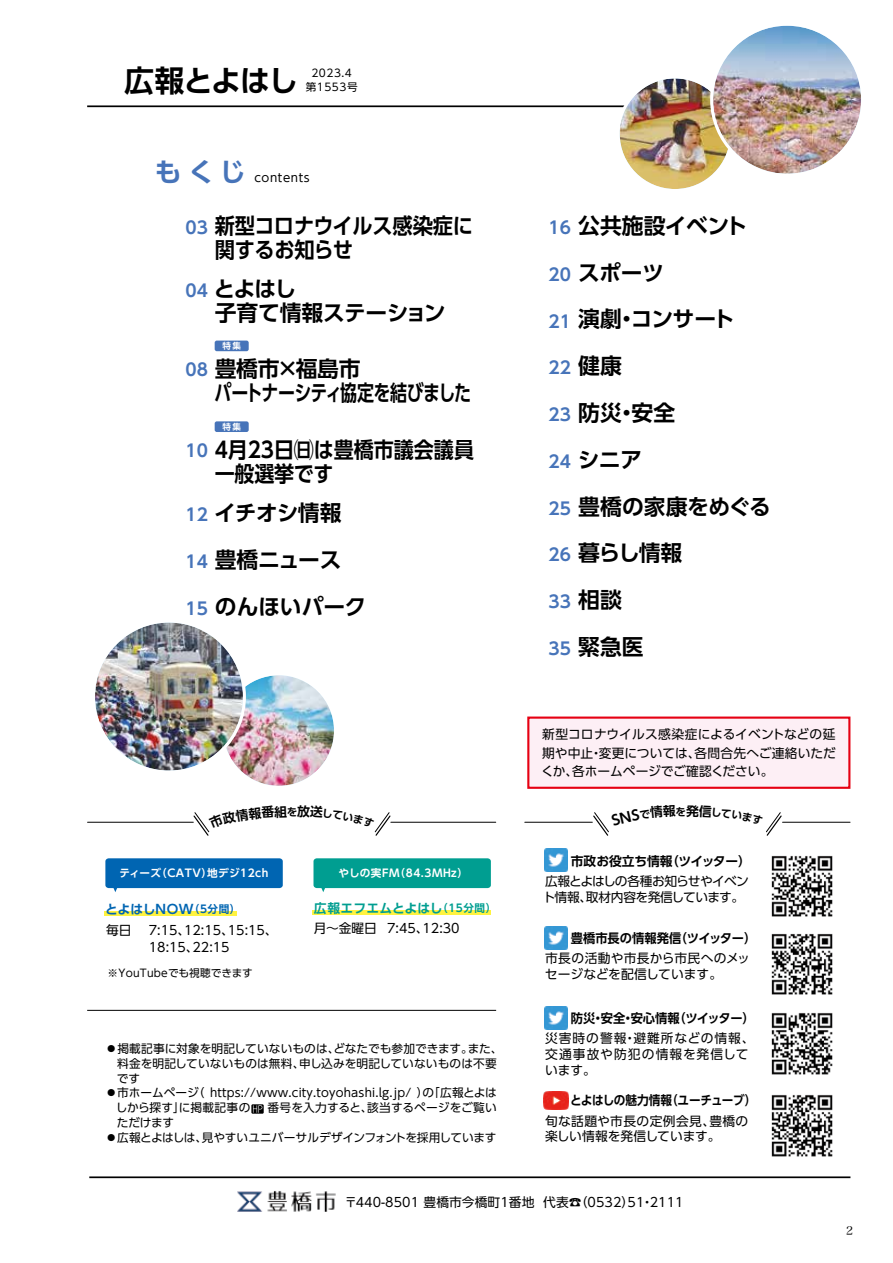
<style>
.page{position:relative;width:893px;height:1263px;background:#fff}
.page>*{position:absolute;margin:0;border:0;box-sizing:border-box;transform-origin:0 0}
.t1{font:700 30px "UD Shin Go Pr 6 N De";letter-spacing:-.04em;color:#000}
.t2{font:700 26.55px "UD Shin Go Pr 6 N De";color:#4774b9}
.t3{font:700 21.75px/46.8px "UD Shin Go Pr 6 N De";letter-spacing:-.015em;color:#000}
.t4{font:700 21.75px/24px "UD Shin Go Pr 6 N De";letter-spacing:-.015em;color:#000;scale:.93 1}
.t5{font:700 21.75px/24px "UD Shin Go Pr 6 N De";letter-spacing:-.015em;color:#000;scale:.92 1}
.t6{font:700 16.95px "UD Shin Go Pr 6 N De";color:#4774b9}
.t7{font:12.75px/15.9px "UD Shin Go Pr 6 N";letter-spacing:.005em;color:#000}
.t8{font:12.75px/15.9px "UD Shin Go Pr 6 N";letter-spacing:.075em;color:#000}
.t9{font:12.75px/15.9px "UD Shin Go Pr 6 N";letter-spacing:-.05em;color:#000}
.t10{font:700 12.75px "UD Shin Go Pr 6 N De";letter-spacing:-.005em;color:#000;scale:.96 1}
.t11{font:700 12.75px "UD Shin Go Pr 6 N De";letter-spacing:-.005em;color:#000;scale:.91 1}
.t12{font:700 12.75px "UD Shin Go Pr 6 N De";letter-spacing:.01em;color:#009e91}
.t13{font:700 12.75px "UD Shin Go Pr 6 N De";letter-spacing:-.005em;color:#000}
.t14{font:700 12.75px "UD Shin Go Pr 6 N De";letter-spacing:.005em;color:#0065b2}
.t15{font:11.7px "UD Shin Go Pr 6 N";letter-spacing:.005em;color:#000}
.t16{font:11.7px/14.9px "UD Shin Go Pr 6 N";letter-spacing:-.015em;color:#000}
.t17{font:11.7px "UD Shin Go Pr 6 N";letter-spacing:.055em;color:#000}
.t18{font:11.7px "Hira Min Pro W3";color:#000}
.t19{font:700 10.65px "UD Shin Go Pr 6 N De";letter-spacing:.05em;color:#fff}
.t20{font:10.65px "UD Shin Go Pr 6 N";letter-spacing:.025em;color:#000}
.t21{font:10.65px/13.8px "UD Shin Go Pr 6 N";letter-spacing:.05em;color:#000;text-align:center}
.t22{font:700 10.65px "UD Shin Go Pr 6 N De";color:#000}
.t23{font:700 8.55px "UD Shin Go Pr 6 N De";color:#fff}
.s1{font-size:16.95px;color:#4774b9}
.s2{font-size:21.75px;color:#000}
.s3{font-size:10.65px}
</style>
<div class="page">
<hr style="left:87px;top:105px;width:572px;height:2px;background:#000">
<div style="left:215px;top:341px;width:34px;height:10px;background:#4774b9;border-radius:2px"></div>
<div style="left:215px;top:421px;width:34px;height:11px;background:#4774b9;border-radius:2px"></div>
<svg style="left:618px;top:77px;width:114px;height:113px"></svg>
<img style="left:620px;top:78px;width:110px;height:111px;border-radius:55px">
<div style="left:617px;top:75px;width:116px;height:117px;border:3px solid #fff;border-radius:50%"></div>
<img style="left:223px;top:675px;width:111px;height:111px;border-radius:55px">
<div style="left:220px;top:672px;width:117px;height:117px;border:3px solid #fff;border-radius:50%"></div>
<svg style="left:712px;top:24px;width:151px;height:151px"></svg>
<img style="left:713px;top:26px;width:148px;height:148px;border-radius:74px">
<div style="left:710px;top:23px;width:154px;height:154px;border:3px solid #fff;border-radius:50%"></div>
<svg style="left:93px;top:621px;width:151px;height:151px"></svg>
<img style="left:95px;top:622px;width:148px;height:148px;border-radius:74px">
<div style="left:92px;top:620px;width:154px;height:153px;border:3px solid #fff;border-radius:50%"></div>
<hr style="left:89px;top:1176px;width:761px;height:2px;background:#000">
<hr style="left:87px;top:1010px;width:409px;height:1px;background:#000">
<div style="left:313px;top:858px;width:178px;height:30px;background:#009e91;border-radius:3px"></div>
<svg style="left:320px;top:888px;width:6px;height:4px"></svg>
<div style="left:312px;top:910px;width:178px;height:5px;background:#fff33f"></div>
<svg style="left:251px;top:1104px;width:13px;height:10px"></svg>
<svg style="left:253px;top:1105px;width:9px;height:8px"></svg>
<div style="left:105px;top:858px;width:178px;height:30px;background:#0065b2;border-radius:3px"></div>
<svg style="left:113px;top:888px;width:5px;height:4px"></svg>
<div style="left:104px;top:911px;width:133px;height:5px;background:#fff33f"></div>
<img style="left:771px;top:1094px;width:62px;height:63px">
<img style="left:544px;top:1092px;width:24px;height:17px">
<img style="left:771px;top:1012px;width:62px;height:63px">
<img style="left:544px;top:1006px;width:23px;height:23px">
<img style="left:771px;top:855px;width:62px;height:62px">
<img style="left:544px;top:849px;width:23px;height:23px">
<img style="left:771px;top:933px;width:62px;height:62px">
<img style="left:544px;top:926px;width:23px;height:23px">
<div style="left:528px;top:718px;width:321px;height:70px;background:#fdeff5"></div>
<div style="left:527px;top:716px;width:323px;height:73px;border:2px solid #e60012"></div>
<img style="left:237px;top:1191px;width:99px;height:21px">
<svg style="left:524px;top:812px;width:327px;height:24px"></svg>
<svg style="left:87px;top:812px;width:409px;height:24px"></svg>
<h1 class="t1" style="left:124px;top:56px;width:175px">広報とよはし</h1>
<p class="t21" style="left:306px;top:66px;width:53px">2023.4第1553号</p>
<h2 class="t2" style="left:155px;top:150px;width:92px">も く じ</h2>
<p class="t17" style="left:254px;top:168px;width:57px">contents</p>
<h3 class="t4" style="left:215px;top:213px;width:279px;text-indent:-29px"><span class="s1">03</span> 新型コロナウイルス感染症に関するお知らせ</h3>
<h3 class="t3" style="left:215px;top:276px;width:232px;line-height:24px;text-indent:-29px"><span class="s1">04</span> とよはし<br>子育て情報ステーション</h3>
<h3 class="t6" style="left:185px;top:356px;width:24px">08</h3>
<p class="t23" style="left:222px;top:339px;width:20px">特集</p>
<h3 class="t3" style="left:215px;top:357px;width:258px;line-height:23.9px">豊橋市×福島市<br>パートナーシティ協定を結びました</h3>
<p class="t23" style="left:222px;top:420px;width:20px">特集</p>
<h3 class="t5" style="left:215px;top:437px;width:283px">4月23日㈰は豊橋市議会議員一般選挙です</h3>
<h3 class="t3" style="left:185px;top:489px;width:182px"><span class="s1">12</span> イチオシ情報<br><span class="s1">14</span> 豊橋ニュース<br><span class="s1">15</span> のんほいパーク</h3>
<h3 class="t6" style="left:185px;top:437px;width:24px">10</h3>
<h3 class="t3" style="left:549px;top:202px;width:200px"><span class="s1">16</span> 公共施設イベント<br><span class="s1">20</span> スポーツ<br><span class="s1">21</span> 演劇・コンサート</h3>
<h3 class="t6" style="left:549px;top:354px;width:75px">22 <span class="s2">健康</span></h3>
<h3 class="t3" style="left:549px;top:389px;width:224px"><span class="s1">23</span> 防災・安全<br><span class="s1">24</span> シニア<br><span class="s1">25</span> 豊橋の家康をめぐる<br><span class="s1">26</span> 暮らし情報</h3>
<h3 class="t6" style="left:549px;top:588px;width:75px">33 <span class="s2">相談</span></h3>
<h3 class="t3" style="left:549px;top:623px;width:97px"><span class="s1">35</span> 緊急医</h3>
<p class="t22" style="left:287px;top:804px;width:12px">を</p>
<p class="t19" style="left:120px;top:865px;width:150px">ティーズ（CATV）地デジ12ch</p>
<p class="t14" style="left:105px;top:899px;width:137px">とよはしNOW<span class="s3">（5分間）</span></p>
<p class="t7" style="left:106px;top:921px;width:27px">毎日</p>
<p class="t7" style="left:149px;top:921px;width:130px;line-height:17px">7:15、12:15、15:15、<br>18:15、22:15</p>
<p class="t20" style="left:108px;top:964px;width:147px">※YouTubeでも視聴できます</p>
<p class="t19" style="left:339px;top:865px;width:131px">やしの実FM（84.3MHz）</p>
<p class="t12" style="left:314px;top:898px;width:184px">広報エフエムとよはし<span class="s3">（15分間）</span></p>
<p class="t7" style="left:314px;top:920px;width:147px">月〜金曜日 7:45、12:30</p>
<p class="t15" style="left:105px;top:1039px;width:399px">⃝掲載記事に対象を明記していないものは、どなたでも参加できます。また、</p>
<p class="t15" style="left:117px;top:1054px;width:381px">料金を明記していないものは無料、申し込みを明記していないものは不要</p>
<p class="t15" style="left:117px;top:1068px;width:25px">です</p>
<p class="t15" style="left:105px;top:1083px;width:393px">⃝市ホームページ（ https://www.city.toyohashi.lg.jp/ ）の「広報とよは</p>
<p class="t15" style="left:116px;top:1098px;width:136px">しから探す」に掲載記事の</p>
<p class="t15" style="left:267px;top:1098px;width:231px">番号を入力すると、該当するページをご覧い</p>
<p class="t16" style="left:105px;top:1115px;width:393px;text-indent:12px">ただけます<br>⃝広報とよはしは、見やすいユニバーサルデザインフォントを採用しています</p>
<p class="t7" style="left:541px;top:725px;width:296px;line-height:18.1px;text-align:justify">新型コロナウイルス感染症によるイベントなどの延期や中止・変更については、各問合先へご連絡いただくか、各ホームページでご確認ください。</p>
<p class="t13" style="left:686px;top:800px;width:14px">発</p>
<p class="t13" style="left:571px;top:850px;width:182px">市政お役立ち情報（ツイッター）</p>
<p class="t9" style="left:543px;top:872px;width:208px">広報とよはしの各種お知らせやイベント情報、取材内容を発信しています。</p>
<p class="t10" style="left:571px;top:928px;width:195px">豊橋市長の情報発信（ツイッター）</p>
<p class="t7" style="left:545px;top:950px;width:206px">市長の活動や市長から市民へのメッセージなどを配信しています。</p>
<p class="t10" style="left:571px;top:1008px;width:193px">防災・安全・安心情報（ツイッター）</p>
<p class="t8" style="left:545px;top:1030px;width:211px">災害時の警報・避難所などの情報、交通事故や防犯の情報を発信しています。</p>
<p class="t11" style="left:570px;top:1090px;width:206px">とよはしの魅力情報（ユーチューブ）</p>
<p class="t7" style="left:545px;top:1112px;width:204px">旬な話題や市長の定例会見、豊橋の楽しい情報を発信しています。</p>
<p class="t7" style="left:345px;top:1194px;width:341px">〒440-8501 豊橋市今橋町1番地 代表☎（0532）51・2111</p>
<p class="t18" style="left:846px;top:1220px;width:8px">2</p>
</div>
